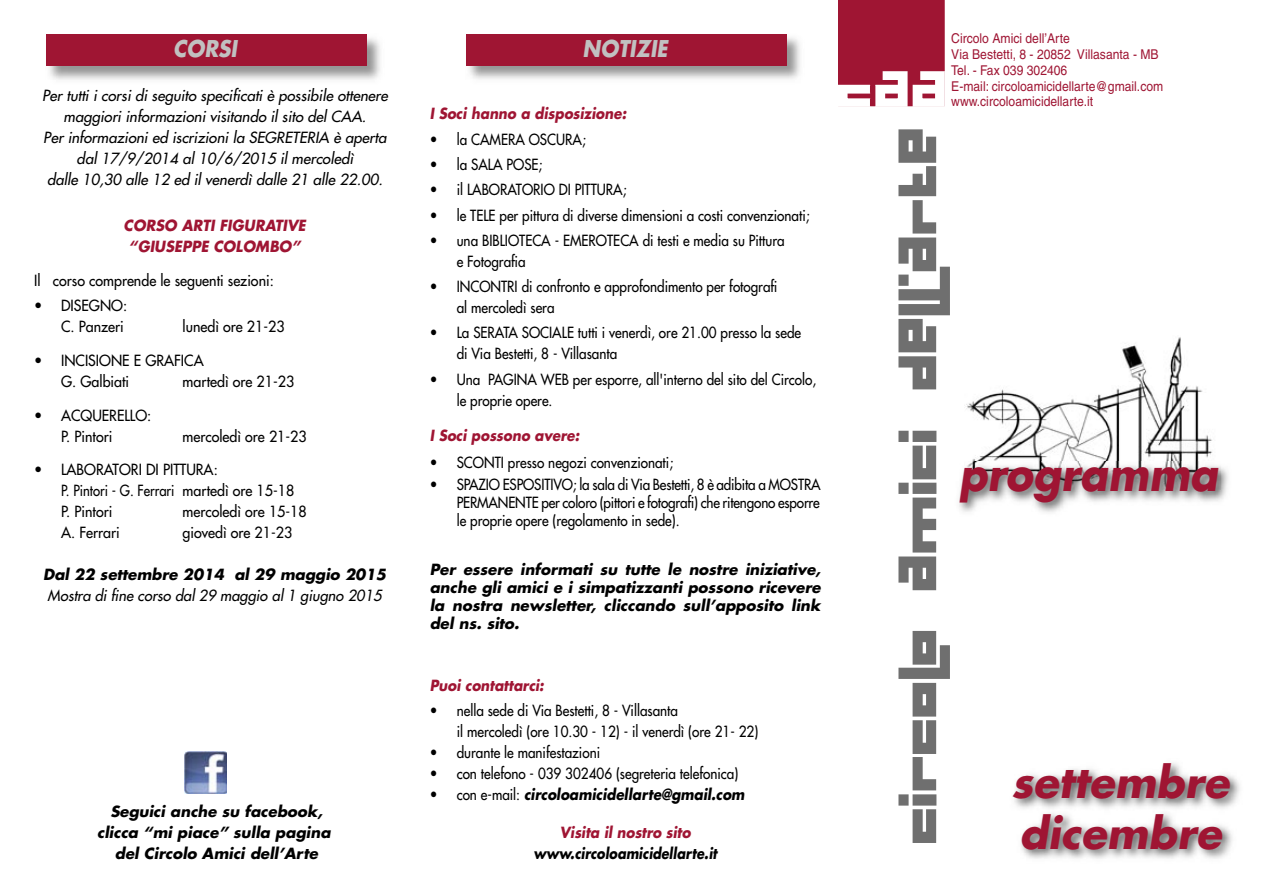
<style>
.page{position:relative;width:1263px;height:893px;background:#fff}
.page>*{position:absolute;margin:0;border:0;box-sizing:border-box;transform-origin:0 0}
.t1{font:italic 700 45px "Futura";color:#9f1533;scale:.92 1}
.t2{font:italic 700 42px/50.4px "Futura";color:#9f1533}
.t3{font:italic 700 22.5px "Futura";color:#c1c1c1;scale:.9 1}
.t4{font:15px/21px "Futura";color:#000;scale:.9 1}
.t5{font:italic 15px/21px "Futura";color:#000;text-align:center}
.t6{font:15px/21px "Futura";color:#000;scale:.95 1}
.t7{font:italic 700 15px/18px "Futura";color:#000;text-align:justify}
.t8{font:italic 700 15px "Futura";color:#9f1533;scale:.9 1}
.t9{font:italic 700 15px "Futura";color:#000;scale:.9 1}
.t10{font:italic 700 15px/21px "Futura";color:#9f1533;text-align:center;scale:.95 1}
.t11{font:italic 700 15px "Futura";color:#000;scale:.85 1}
.t12{font:13.5px/15.8px "Helvetica";color:#9f1533;scale:.9 1}
.s1{font-weight:400;font-style:normal}
</style>
<div class="page">
<img style="left:966px;top:337px;width:246px;height:125px">
<div style="left:839px;top:0;width:105px;height:105px;background:#9f1533"></div>
<hr style="left:838px;top:0;width:2px;height:105px;background:#9f1533">
<hr style="left:943px;top:0;width:2px;height:105px;background:#9f1533">
<img style="left:1014px;top:763px;width:226px;height:96px">
<img style="left:959px;top:462px;width:269px;height:50px">
<img style="left:898px;top:129px;width:52px;height:714px">
<img style="left:46px;top:34px;width:334px;height:46px">
<div style="left:46px;top:34px;width:320px;height:31px;background:#9f1533"></div>
<img style="left:466px;top:34px;width:334px;height:45px">
<div style="left:466px;top:34px;width:320px;height:31px;background:#9f1533"></div>
<img style="left:838px;top:70px;width:107px;height:37px">
<img style="left:185px;top:751px;width:42px;height:43px">
<h3 class="t3" style="left:173px;top:33px;width:73px">CORSI</h3>
<h3 class="t3" style="left:582px;top:33px;width:96px">NOTIZIE</h3>
<p class="t5" style="left:42px;top:84px;width:347px">Per tutti i corsi di seguito specificati è possibile ottenere maggiori informazioni visitando il sito del CAA.<br>Per informazioni ed iscrizioni la SEGRETERIA è aperta dal 17/9/2014 al 10/6/2015 il mercoledì<br>dalle 10,30 alle 12 ed il venerdì dalle 21 alle 22.00.</p>
<p class="t8" style="left:430px;top:103px;width:220px">I Soci hanno a disposizione:</p>
<p class="t4" style="left:430px;top:129px;width:175px">• la CAMERA OSCURA;</p>
<p class="t4" style="left:430px;top:154px;width:127px">• la SALA POSE;</p>
<p class="t4" style="left:430px;top:179px;width:220px">• il LABORATORIO DI PITTURA;</p>
<p class="t4" style="left:430px;top:204px;width:424px">• le TELE per pittura di diverse dimensioni a costi convenzionati;</p>
<p class="t4" style="left:457px;top:230px;width:366px;text-indent:-27px">• una BIBLIOTECA - EMEROTECA di testi e media su Pittura e Fotografia</p>
<p class="t4" style="left:457px;top:276px;width:358px;text-indent:-27px">• INCONTRI di confronto e approfondimento per fotografi al mercoledì sera</p>
<p class="t4" style="left:457px;top:322px;width:384px;text-indent:-27px">• La SERATA SOCIALE tutti i venerdì, ore 21.00 presso la sede di Via Bestetti, 8 - Villasanta</p>
<p class="t4" style="left:457px;top:368px;width:401px;text-indent:-27px">• Una PAGINA WEB per esporre, all'interno del sito del Circolo, le proprie opere.</p>
<p class="t8" style="left:430px;top:425px;width:168px">I Soci possono avere:</p>
<p class="t4" style="left:430px;top:452px;width:272px">• SCONTI presso negozi convenzionati;</p>
<p class="t4" style="left:457px;top:476px;width:406px;line-height:18px;text-align:justify;text-indent:-27px">• SPAZIO ESPOSITIVO; la sala di Via Bestetti, 8 è adibita a MOSTRA PERMANENTE per co lo ro (pittori e fotografi) che ritengono esporre le proprie opere (re go la men to in sede).</p>
<p class="t7" style="left:430px;top:560px;width:393px">Per essere informati su tutte le nostre iniziative, anche gli amici e i simpatizzanti possono ricevere la nostra newsletter, cliccando sull’apposito link del ns. sito.</p>
<p class="t10" style="left:124px;top:214px;width:193px">CORSO ARTI FIGURATIVE “GIUSEPPE COLOMBO”</p>
<p class="t6" style="left:34px;top:270px;width:254px">Il corso comprende le seguenti sezioni:</p>
<p class="t6" style="left:34px;top:295px;width:99px;text-align:right">• DISEGNO:<br>C. Panzeri</p>
<p class="t6" style="left:183px;top:316px;width:109px">lunedì ore 21-23</p>
<p class="t6" style="left:61px;top:350px;width:152px;text-indent:-27px">• INCISIONE E GRAFICA<br>G. Galbiati</p>
<p class="t6" style="left:183px;top:371px;width:119px">martedì ore 21-23</p>
<p class="t6" style="left:61px;top:404px;width:96px;text-indent:-27px">• ACQUERELLO:<br>P. Pintori</p>
<p class="t6" style="left:183px;top:425px;width:132px">mercoledì ore 21-23</p>
<p class="t6" style="left:61px;top:459px;width:247px;text-indent:-27px">• LABORATORI DI PITTURA:<br>P. Pintori - G. Ferrari martedì ore 15-18<br>P. Pintori</p>
<p class="t6" style="left:183px;top:501px;width:132px">mercoledì ore 15-18</p>
<p class="t6" style="left:61px;top:522px;width:63px">A. Ferrari</p>
<p class="t6" style="left:183px;top:522px;width:117px">giovedì ore 21-23</p>
<p class="t7" style="left:43px;top:565px;width:345px">Dal 22 settembre 2014 al 29 maggio 2015</p>
<p class="t5" style="left:48px;top:585px;width:336px">Mostra di fine corso dal 29 maggio al 1 giugno 2015</p>
<p class="t7" style="left:97px;top:801px;width:235px;line-height:21px;text-align:center">Seguici anche su facebook, clicca “mi piace” sulla pagina del Circolo Amici dell’Arte</p>
<p class="t8" style="left:430px;top:675px;width:128px">Puoi contattarci:</p>
<p class="t4" style="left:457px;top:700px;width:337px;text-indent:-27px">• nella sede di Via Bestetti, 8 - Villasanta<br>il mercoledì (ore 10.30 - 12) - il venerdì (ore 21- 22)</p>
<p class="t4" style="left:430px;top:742px;width:191px">• durante le manifestazioni</p>
<p class="t4" style="left:430px;top:763px;width:344px">• con telefono - 039 302406 (segreteria telefonica)</p>
<p class="t9" style="left:430px;top:784px;width:351px"><span class="s1">• con e-mail:</span> circoloamicidellarte@gmail.com</p>
<p class="t8" style="left:560px;top:822px;width:147px">Visita il nostro sito</p>
<p class="t11" style="left:533px;top:843px;width:218px">www.circoloamicidellarte.it</p>
<p class="t12" style="left:951px;top:31px;width:237px">Circolo Amici dell’Arte<br>Via Bestetti, 8 - 20852 Villasanta - MB<br>Tel. - Fax 039 302406<br>E-mail: circoloamicidellarte@gmail.com www.circoloamicidellarte.it</p>
<h1 class="t1" style="left:959px;top:443px;width:283px">programma</h1>
<h2 class="t2" style="left:1011px;top:756px;width:219px">settembre dicembre</h2>
</div>
